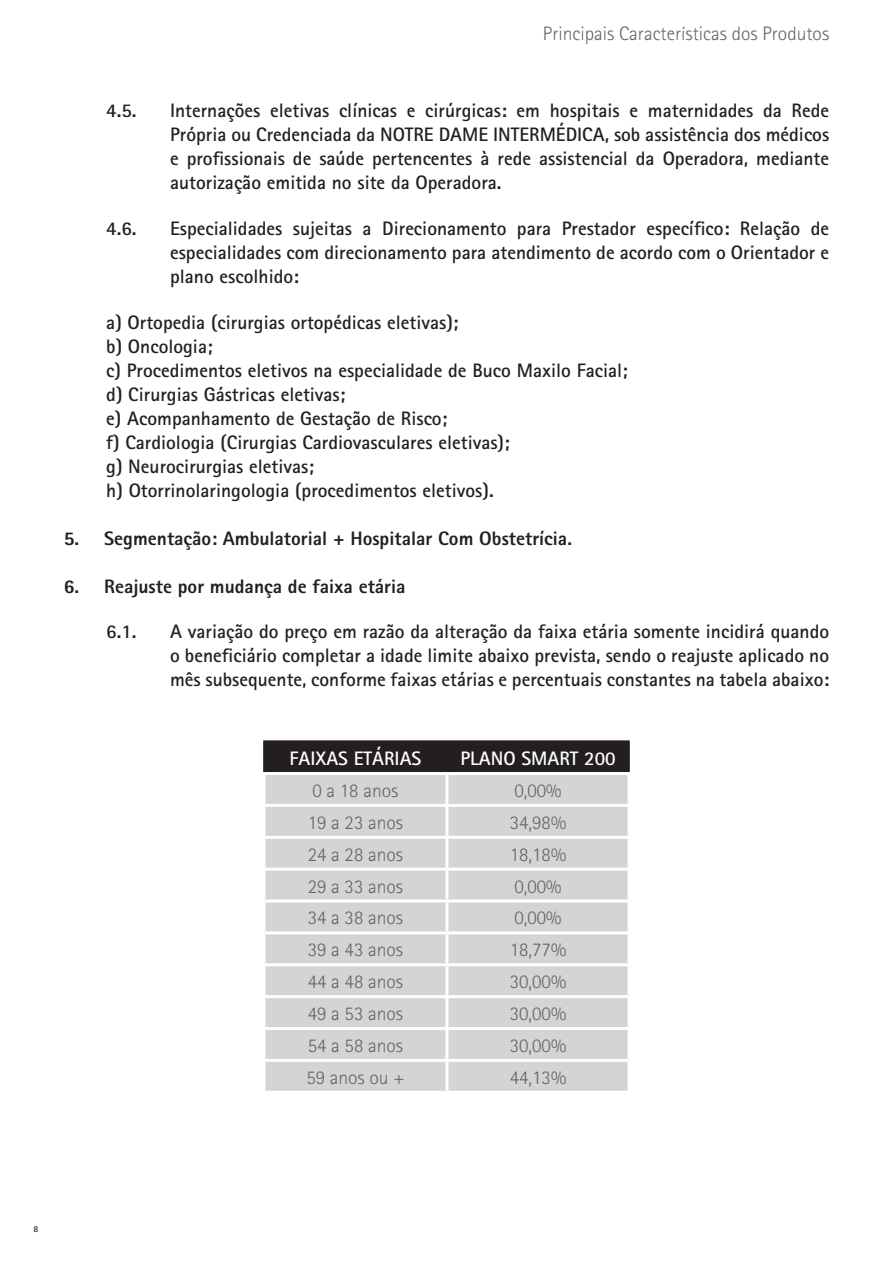
<style>
.page{position:relative;width:893px;height:1263px;background:#fff}
.page>*{position:absolute;margin:0;border:0;box-sizing:border-box;transform-origin:0 0}
.t1{font:700 19.5px/24px "Rotis Sans Serif";color:#241f1f;text-align:justify}
.t2{font:300 19.5px "Rotis Sans Serif";color:#656365}
.t3{font:800 19.5px "Rotis Sans Serif";color:#241f1f}
.t4{font:700 19.5px "Rotis Sans Serif";color:#fff}
.t5{font:700 9px "Rotis Sans Serif";color:#241f1f}
</style>
<div class="page">
<div style="left:265px;top:742px;width:363px;height:30px;background:#241f1f"></div>
<div style="left:265px;top:775px;width:363px;height:316px;background:#d5d4d5"></div>
<hr style="left:263px;top:740px;width:184px;height:2px;background:#241f1f">
<hr style="left:263px;top:742px;width:2px;height:30px;background:#241f1f">
<hr style="left:447px;top:740px;width:183px;height:2px;background:#241f1f">
<hr style="left:446px;top:742px;width:2px;height:30px;background:#241f1f">
<hr style="left:628px;top:742px;width:2px;height:30px;background:#241f1f">
<hr style="left:445px;top:775px;width:3px;height:29px;background:#fff">
<hr style="left:262px;top:804px;width:185px;height:3px;background:#fff">
<hr style="left:447px;top:804px;width:184px;height:3px;background:#fff">
<hr style="left:445px;top:807px;width:3px;height:29px;background:#fff">
<hr style="left:262px;top:836px;width:185px;height:3px;background:#fff">
<hr style="left:447px;top:836px;width:184px;height:3px;background:#fff">
<hr style="left:445px;top:839px;width:3px;height:29px;background:#fff">
<hr style="left:262px;top:868px;width:185px;height:3px;background:#fff">
<hr style="left:447px;top:868px;width:184px;height:3px;background:#fff">
<hr style="left:445px;top:871px;width:3px;height:28px;background:#fff">
<hr style="left:262px;top:899px;width:185px;height:3px;background:#fff">
<hr style="left:447px;top:899px;width:184px;height:3px;background:#fff">
<hr style="left:445px;top:902px;width:3px;height:29px;background:#fff">
<hr style="left:262px;top:931px;width:185px;height:3px;background:#fff">
<hr style="left:447px;top:931px;width:184px;height:3px;background:#fff">
<hr style="left:445px;top:934px;width:3px;height:29px;background:#fff">
<hr style="left:262px;top:963px;width:185px;height:3px;background:#fff">
<hr style="left:447px;top:963px;width:184px;height:3px;background:#fff">
<hr style="left:445px;top:966px;width:3px;height:29px;background:#fff">
<hr style="left:262px;top:995px;width:185px;height:3px;background:#fff">
<hr style="left:447px;top:995px;width:184px;height:3px;background:#fff">
<hr style="left:445px;top:998px;width:3px;height:29px;background:#fff">
<hr style="left:262px;top:1027px;width:185px;height:3px;background:#fff">
<hr style="left:447px;top:1027px;width:184px;height:3px;background:#fff">
<hr style="left:445px;top:1030px;width:3px;height:29px;background:#fff">
<hr style="left:262px;top:1059px;width:185px;height:3px;background:#fff">
<hr style="left:447px;top:1059px;width:184px;height:3px;background:#fff">
<hr style="left:445px;top:1062px;width:3px;height:29px;background:#fff">
<p class="t2" style="left:543px;top:23px;width:288px">Principais Características dos Produtos</p>
<p class="t1" style="left:106px;top:99px;width:32px">4.5.</p>
<p class="t1" style="left:170px;top:99px;width:661px">Internações eletivas clínicas e cirúrgicas: em hospitais e maternidades da Rede Própria ou Credenciada da NOTRE DAME INTERMÉDICA, sob assistência dos médicos e profissionais de saúde pertencentes à rede assistencial da Operadora, mediante autorização emitida no site da Operadora.</p>
<p class="t1" style="left:106px;top:216px;width:32px">4.6.</p>
<p class="t1" style="left:170px;top:216px;width:661px">Especialidades sujeitas a Direcionamento para Prestador específico: Relação de especialidades com direcionamento para atendimento de acordo com o Orientador e plano escolhido:</p>
<p class="t1" style="left:106px;top:310px;width:523px;text-align:left">a) Ortopedia (cirurgias ortopédicas eletivas);<br>b) Oncologia;<br>c) Procedimentos eletivos na especialidade de Buco Maxilo Facial; d) Cirurgias Gástricas eletivas;<br>e) Acompanhamento de Gestação de Risco;<br>f) Cardiologia (Cirurgias Cardiovasculares eletivas);<br>g) Neurocirurgias eletivas;<br>h) Otorrinolaringologia (procedimentos eletivos).</p>
<p class="t3" style="left:64px;top:526px;width:510px">5. Segmentação: Ambulatorial + Hospitalar Com Obstetrícia.</p>
<p class="t3" style="left:64px;top:574px;width:343px">6. Reajuste por mudança de faixa etária</p>
<p class="t1" style="left:106px;top:619px;width:32px">6.1.</p>
<p class="t1" style="left:170px;top:619px;width:661px">A variação do preço em razão da alteração da faixa etária somente incidirá quando o beneficiário completar a idade limite abaixo prevista, sendo o reajuste aplicado no mês subsequente, conforme faixas etárias e percentuais constantes na tabela abaixo:</p>
<p class="t4" style="left:290px;top:746px;width:133px">FAIXAS ETÁRIAS</p>
<p class="t4" style="left:460px;top:746px;width:157px">PLANO SMART 200</p>
<p class="t2" style="left:312px;top:779px;width:87px">0 a 18 anos</p>
<p class="t2" style="left:515px;top:779px;width:48px">0,00%</p>
<p class="t2" style="left:308px;top:811px;width:97px">19 a 23 anos</p>
<p class="t2" style="left:510px;top:811px;width:58px">34,98%</p>
<p class="t2" style="left:308px;top:843px;width:97px">24 a 28 anos</p>
<p class="t2" style="left:510px;top:843px;width:58px">18,18%</p>
<p class="t2" style="left:308px;top:875px;width:97px">29 a 33 anos</p>
<p class="t2" style="left:515px;top:875px;width:48px">0,00%</p>
<p class="t2" style="left:308px;top:907px;width:97px">34 a 38 anos</p>
<p class="t2" style="left:515px;top:907px;width:48px">0,00%</p>
<p class="t2" style="left:308px;top:938px;width:97px">39 a 43 anos</p>
<p class="t2" style="left:510px;top:938px;width:58px">18,77%</p>
<p class="t2" style="left:308px;top:970px;width:97px">44 a 48 anos</p>
<p class="t2" style="left:510px;top:970px;width:58px">30,00%</p>
<p class="t2" style="left:308px;top:1002px;width:97px">49 a 53 anos</p>
<p class="t2" style="left:510px;top:1002px;width:58px">30,00%</p>
<p class="t2" style="left:308px;top:1034px;width:97px">54 a 58 anos</p>
<p class="t2" style="left:510px;top:1034px;width:58px">30,00%</p>
<p class="t2" style="left:306px;top:1066px;width:100px">59 anos ou +</p>
<p class="t2" style="left:510px;top:1066px;width:58px">44,13%</p>
<p class="t5" style="left:33px;top:1223px;width:6px">8</p>
</div>
